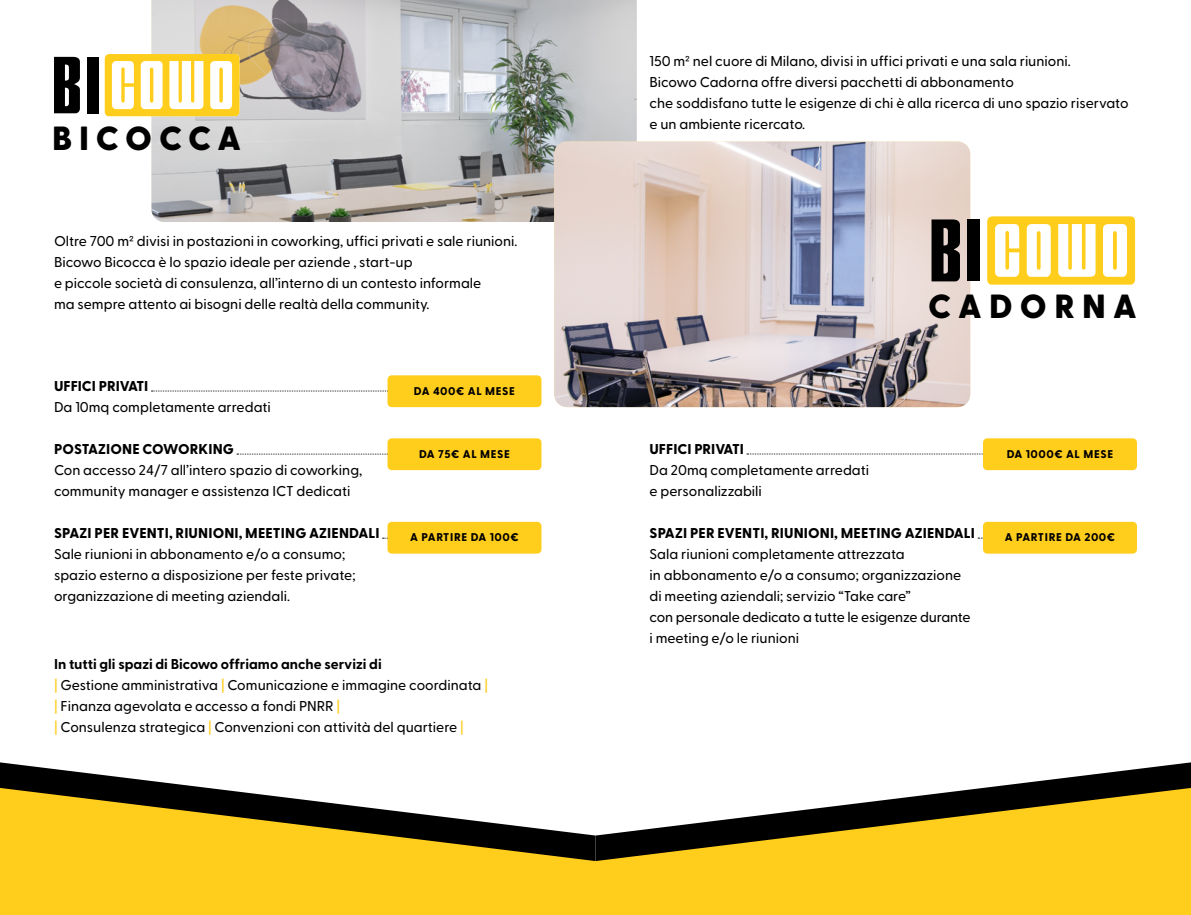
<style>
.page{position:relative;width:1191px;height:915px;background:#fff}
.page>*{position:absolute;margin:0;border:0;box-sizing:border-box;transform-origin:0 0}
.t1{font:800 33.45px "Greycliff CF";letter-spacing:.21em;color:#000}
.t2{font:500 14.25px/21px "Greycliff CF";color:#000}
.t3{font:800 14.25px "Greycliff CF";letter-spacing:.01em;color:#000}
.t4{font:800 11.25px "Greycliff CF";letter-spacing:.055em;color:#000}
.s1{font-weight:700}
.s2{color:#ffcd1c}
</style>
<div class="page">
<svg style="left:0;top:762px;width:1191px;height:152px;fill:#ffcd1c"></svg>
<img style="left:151px;top:0;width:486px;height:222px">
<img style="left:554px;top:141px;width:416px;height:266px">
<svg style="left:105px;top:54px;width:134px;height:62px"></svg>
<svg style="left:54px;top:57px;width:26px;height:56px"></svg>
<div style="left:87px;top:57px;width:11px;height:56px;background:#000"></div>
<svg style="left:987px;top:216px;width:148px;height:68px"></svg>
<svg style="left:931px;top:219px;width:29px;height:62px;background:#1e1c1b"></svg>
<div style="left:967px;top:219px;width:13px;height:62px;background:#000"></div>
<svg style="left:151px;top:390px;width:236px;height:1px"></svg>
<svg style="left:237px;top:453px;width:150px;height:1px"></svg>
<svg style="left:747px;top:453px;width:236px;height:1px"></svg>
<div style="left:387px;top:375px;width:154px;height:32px;background:#ffcd1c;border-radius:4px"></div>
<div style="left:983px;top:438px;width:154px;height:32px;background:#ffcd1c;border-radius:4px"></div>
<div style="left:387px;top:438px;width:154px;height:32px;background:#ffcd1c;border-radius:4px"></div>
<div style="left:387px;top:521px;width:154px;height:32px;background:#ffcd1c;border-radius:4px"></div>
<div style="left:983px;top:521px;width:154px;height:32px;background:#ffcd1c;border-radius:4px"></div>
<h1 class="t1" style="left:52px;top:113px;width:191px">BICOCCA</h1>
<p class="t2" style="left:54px;top:230px;width:465px">Oltre 700 m² divisi in postazioni in coworking, uffici privati e sale riunioni.<br>Bicowo Bicocca è lo spazio ideale per aziende , start-up<br>e piccole società di consulenza, all’interno di un contesto informale<br>ma sempre attento ai bisogni delle realtà della community.</p>
<p class="t2" style="left:649px;top:49px;width:480px">150 m² nel cuore di Milano, divisi in uffici privati e una sala riunioni.<br>Bicowo Cadorna offre diversi pacchetti di abbonamento<br>che soddisfano tutte le esigenze di chi è alla ricerca di uno spazio riservato e un ambiente ricercato.</p>
<h1 class="t1" style="left:928px;top:281px;width:210px">CADORNA</h1>
<p class="t3" style="left:54px;top:375px;width:96px">UFFICI PRIVATI</p>
<p class="t2" style="left:54px;top:395px;width:218px">Da 10mq completamente arredati</p>
<p class="t3" style="left:54px;top:438px;width:181px">POSTAZIONE COWORKING</p>
<p class="t2" style="left:54px;top:458px;width:310px">Con accesso 24/7 all’intero spazio di coworking, community manager e assistenza ICT dedicati</p>
<p class="t3" style="left:54px;top:522px;width:327px">SPAZI PER EVENTI, RIUNIONI, MEETING AZIENDALI</p>
<p class="t2" style="left:54px;top:542px;width:303px">Sale riunioni in abbonamento e/o a consumo; spazio esterno a disposizione per feste private; organizzazione di meeting aziendali.</p>
<p class="t4" style="left:414px;top:382px;width:102px">DA 400€ AL MESE</p>
<p class="t3" style="left:649px;top:438px;width:96px">UFFICI PRIVATI</p>
<p class="t2" style="left:649px;top:458px;width:221px">Da 20mq completamente arredati e personalizzabili</p>
<p class="t3" style="left:649px;top:522px;width:327px">SPAZI PER EVENTI, RIUNIONI, MEETING AZIENDALI</p>
<p class="t2" style="left:649px;top:542px;width:323px">Sala riunioni completamente attrezzata<br>in abbonamento e/o a consumo; organizzazione di meeting aziendali; servizio “Take care”<br>con personale dedicato a tutte le esigenze durante i meeting e/o le riunioni</p>
<p class="t4" style="left:419px;top:445px;width:92px">DA 75€ AL MESE</p>
<p class="t4" style="left:1006px;top:445px;width:108px">DA 1000€ AL MESE</p>
<p class="t4" style="left:410px;top:528px;width:110px">A PARTIRE DA 100€</p>
<p class="t4" style="left:1004px;top:528px;width:112px">A PARTIRE DA 200€</p>
<p class="t2" style="left:54px;top:652px;width:435px"><span class="s1">In tutti gli spazi di Bicowo offriamo anche servizi di<br></span><span class="s2">|</span> Gestione amministrativa <span class="s2">|</span> Comunicazione e immagine coordinata <span class="s2">| |</span> Finanza agevolata e accesso a fondi PNRR <span class="s2">|<br>|</span> Consulenza strategica <span class="s2">|</span> Convenzioni con attività del quartiere <span class="s2">|</span></p>
</div>
